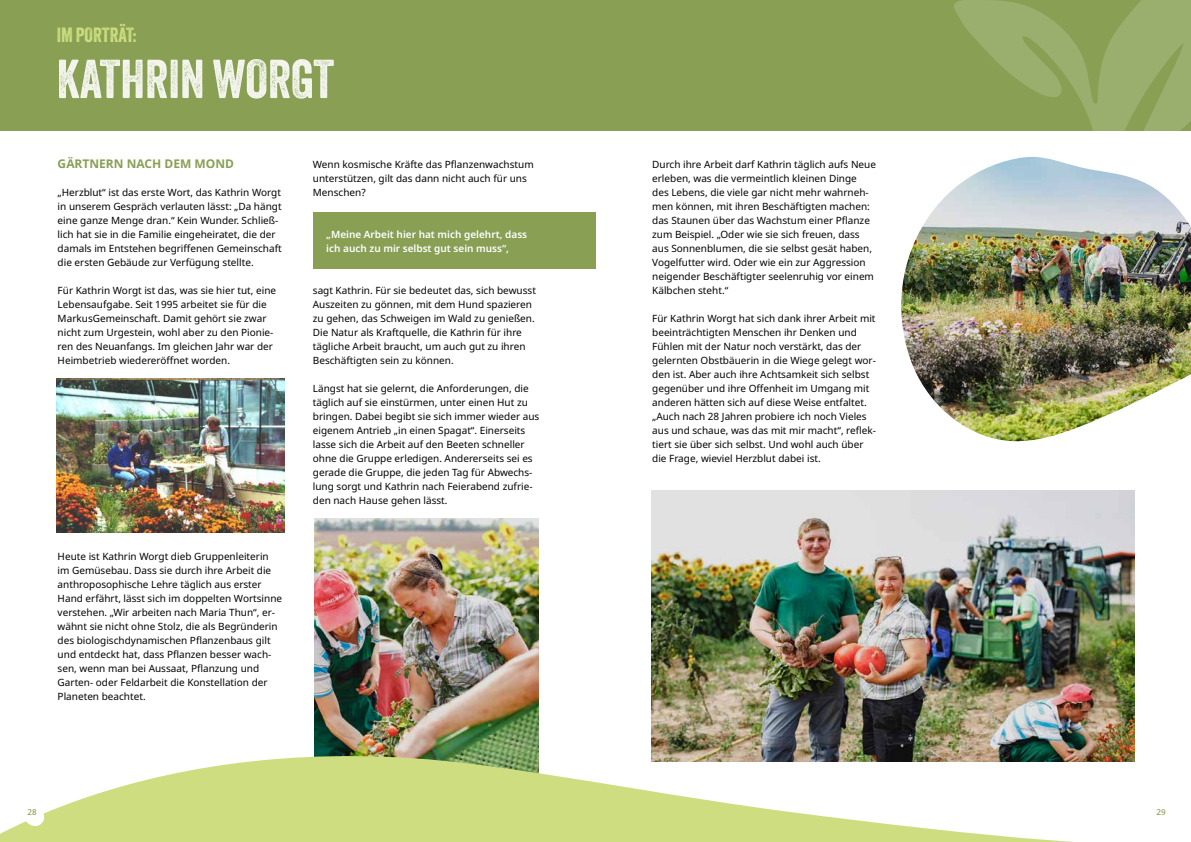
<style>
.page{position:relative;width:1191px;height:842px;background:#fff}
.page>*{position:absolute;margin:0;border:0;box-sizing:border-box;transform-origin:0 0}
.t1{font:53px "Veneer";color:#f3f5ed}
.t2{font:20px "Veneer";color:#cedd7f}
.t3{font:700 12px "Noto Sans";color:#889f54}
.t4{font:10px/14px "Noto Sans";color:#010202}
.t5{font:600 10px/14px "Noto Sans";color:#fff}
.t6{font:500 8px "Noto Sans";color:#889f54}
</style>
<div class="page">
<div style="left:0;top:0;width:1191px;height:130px;background:#889f54"></div>
<svg style="left:952px;top:0;width:239px;height:131px;fill:#9aae6e"></svg>
<img style="left:652px;top:490px;width:482px;height:233px">
<img style="left:57px;top:378px;width:227px;height:154px">
<div style="left:313px;top:212px;width:282px;height:56px;background:#889f54"></div>
<img style="left:901px;top:157px;width:290px;height:285px">
<img style="left:315px;top:518px;width:224px;height:205px">
<img style="left:0;top:723px;width:1135px;height:119px">
<svg style="left:21px;top:799px;width:24px;height:27px"></svg>
<h2 class="t2" style="left:57px;top:23px;width:81px">IM PORTRÄT:</h2>
<h1 class="t1" style="left:57px;top:47px;width:279px">KATHRIN WORGT</h1>
<p class="t3" style="left:58px;top:157px;width:178px">GÄRTNERN NACH DEM MOND</p>
<p class="t4" style="left:58px;top:186px;width:226px">„Herzblut“ ist das erste Wort, das Kathrin Worgt in unserem Gespräch verlauten lässt: „Da hängt eine ganze Menge dran.“ Kein Wunder. Schließ&shy;lich hat sie in die Familie eingeheiratet, die der damals im Entstehen begriffenen Gemeinschaft die ersten Gebäude zur Verfügung stellte.</p>
<p class="t4" style="left:58px;top:284px;width:220px">Für Kathrin Worgt ist das, was sie hier tut, eine Lebensaufgabe. Seit 1995 arbeitet sie für die MarkusGemeinschaft. Damit gehört sie zwar nicht zum Urgestein, wohl aber zu den Pionie&shy;ren des Neuanfangs. Im gleichen Jahr war der Heimbetrieb wiedereröffnet worden.</p>
<p class="t4" style="left:58px;top:550px;width:226px">Heute ist Kathrin Worgt dieb Gruppenleiterin im Gemüsebau. Dass sie durch ihre Arbeit die anthroposophische Lehre täglich aus erster Hand erfährt, lässt sich im doppelten Wortsinne verstehen. „Wir arbeiten nach Maria Thun“, er&shy;wähnt sie nicht ohne Stolz, die als Begründerin des biologischdynamischen Pflanzenbaus gilt und entdeckt hat, dass Pflanzen besser wach&shy;sen, wenn man bei Aussaat, Pflanzung und Garten- oder Feldarbeit die Konstellation der Planeten beachtet.</p>
<p class="t4" style="left:313px;top:158px;width:222px">Wenn kosmische Kräfte das Pflanzenwachstum unterstützen, gilt das dann nicht auch für uns<br>Menschen?</p>
<p class="t5" style="left:326px;top:228px;width:202px">„Meine Arbeit hier hat mich gelehrt, dass ich auch zu mir selbst gut sein muss“,</p>
<p class="t4" style="left:313px;top:284px;width:225px">sagt Kathrin. Für sie bedeutet das, sich bewusst Auszeiten zu gönnen, mit dem Hund spazieren zu gehen, das Schweigen im Wald zu genießen.<br>Die Natur als Kraftquelle, die Kathrin für ihre tägliche Arbeit braucht, um auch gut zu ihren Beschäftigten sein zu können.</p>
<p class="t4" style="left:313px;top:382px;width:228px">Längst hat sie gelernt, die Anforderungen, die täglich auf sie einstürmen, unter einen Hut zu bringen. Dabei begibt sie sich immer wieder aus eigenem Antrieb „in einen Spagat“. Einerseits lasse sich die Arbeit auf den Beeten schneller ohne die Gruppe erledigen. Andererseits sei es gerade die Gruppe, die jeden Tag für Abwechs&shy;lung sorgt und Kathrin nach Feierabend zufrie&shy;den nach Hause gehen lässt.</p>
<p class="t4" style="left:652px;top:158px;width:225px">Durch ihre Arbeit darf Kathrin täglich aufs Neue erleben, was die vermeintlich kleinen Dinge<br>des Lebens, die viele gar nicht mehr wahrneh&shy;men können, mit ihren Beschäftigten machen: das Staunen über das Wachstum einer Pflanze zum Beispiel. „Oder wie sie sich freuen, dass aus Sonnenblumen, die sie selbst gesät haben, Vogelfutter wird. Oder wie ein zur Aggression neigender Beschäftigter seelenruhig vor einem Kälbchen steht.“</p>
<p class="t4" style="left:652px;top:312px;width:225px">Für Kathrin Worgt hat sich dank ihrer Arbeit mit beeinträchtigten Menschen ihr Denken und Fühlen mit der Natur noch verstärkt, das der gelernten Obstbäuerin in die Wiege gelegt wor&shy;den ist. Aber auch ihre Achtsamkeit sich selbst gegenüber und ihre Offenheit im Umgang mit anderen hätten sich auf diese Weise entfaltet. „Auch nach 28 Jahren probiere ich noch Vieles aus und schaue, was das mit mir macht“, reflek&shy;tiert sie über sich selbst. Und wohl auch über die Frage, wieviel Herzblut dabei ist.</p>
<p class="t6" style="left:28px;top:808px;width:11px">28</p>
<p class="t6" style="left:1156px;top:808px;width:11px">29</p>
</div>
